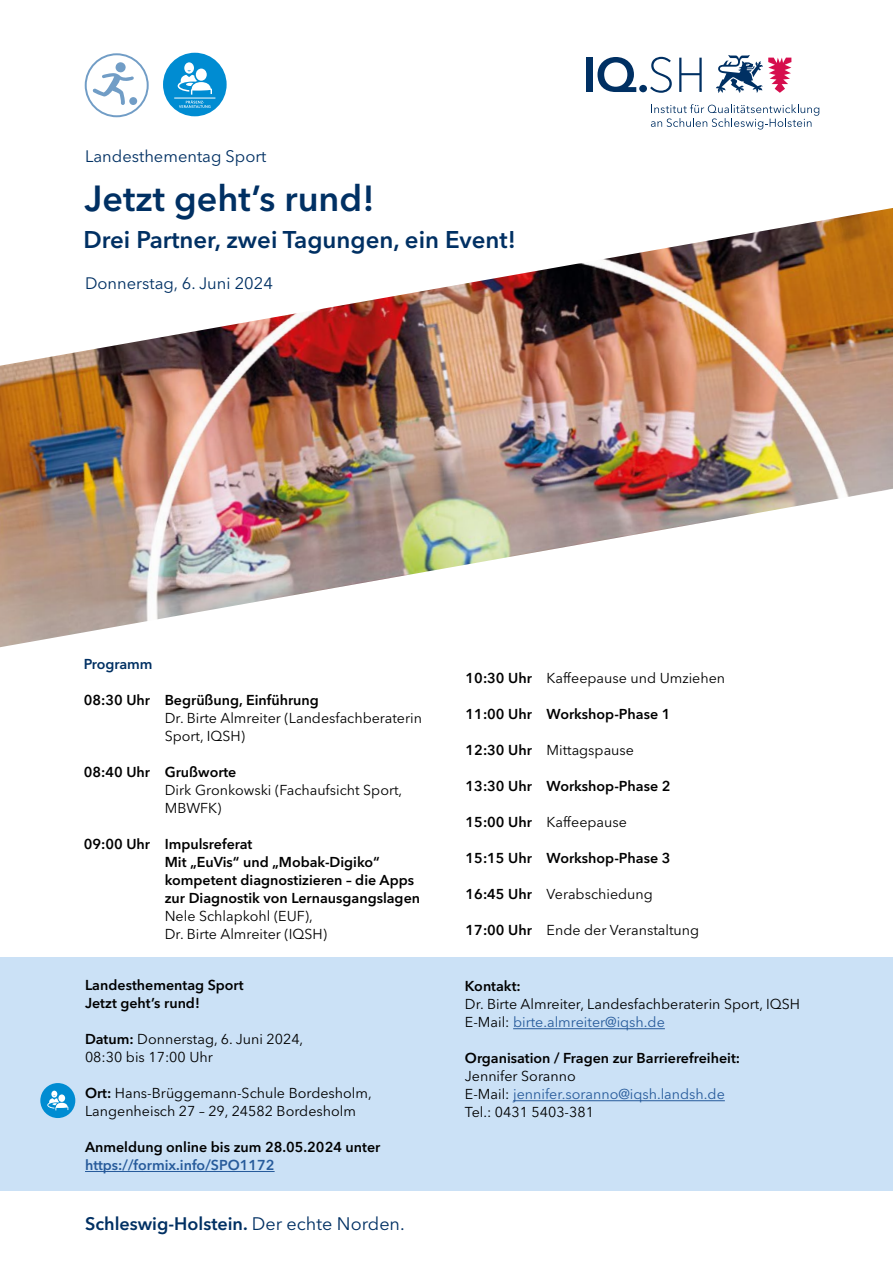
<style>
.page{position:relative;width:893px;height:1263px;background:#fff}
.page>*{position:absolute;margin:0;border:0;box-sizing:border-box;transform-origin:0 0}
.t1{font:600 36px "Avenir Next LT Pro";color:#003063}
.t2{font:600 24px "Avenir Next LT Pro";color:#003063}
.t3{font:600 18px "Avenir Next LT Pro";color:#003063}
.t4{font:16.5px "Avenir Next LT Pro";color:#003063}
.t5{font:14.25px/18px "Avenir Next LT Pro";color:#000}
.t6{font:600 14.25px/18px "Avenir Next LT Pro";color:#000}
.t7{font:14.25px "Avenir Next LT Pro";color:#275b9b}
.t8{font:600 14.25px "Avenir Next LT Pro";color:#275b9b}
.t9{font:600 14.25px "Avenir Next LT Pro";color:#003063}
.s1{font-weight:600}
.s2{font-weight:400}
.s3{color:#000}
</style>
<div class="page">
<img style="left:0;top:366px;width:893px;height:281px">
<img style="left:0;top:352px;width:893px;height:14px">
<svg style="left:78px;top:52px;width:815px;height:300px"></svg>
<div style="left:0;top:958px;width:893px;height:305px;background:#cbe1f6"></div>
<hr style="left:85px;top:1171px;width:190px;height:1px;background:#275b9b">
<hr style="left:513px;top:1028px;width:152px;height:1px;background:#275b9b">
<hr style="left:513px;top:1100px;width:212px;height:1px;background:#275b9b">
<div style="left:0;top:1191px;width:893px;height:72px;background:#fff"></div>
<svg style="left:83px;top:51px;width:67px;height:68px"></svg>
<svg style="left:85px;top:53px;width:64px;height:64px"></svg>
<div style="left:163px;top:53px;width:64px;height:63px;background:#008cd2;border-radius:50%"></div>
<hr style="left:174px;top:98px;width:41px;height:1px;background:#fff">
<div style="left:184px;top:62px;width:10px;height:12px;background:#fff;border-radius:50%"></div>
<svg style="left:178px;top:70px;width:34px;height:38px"></svg>
<div style="left:40px;top:1083px;width:35px;height:35px;background:#008cd2;border-radius:50%"></div>
<svg style="left:47px;top:1091px;width:21px;height:19px"></svg>
<div style="left:587px;top:58px;width:6px;height:34px;background:#003063"></div>
<svg style="left:597px;top:57px;width:39px;height:35px"></svg>
<div style="left:639px;top:85px;width:8px;height:7px;background:#003063;border-radius:50%"></div>
<svg style="left:651px;top:104px;width:168px;height:26px"></svg>
<svg style="left:716px;top:55px;width:75px;height:38px"></svg>
<svg style="left:650px;top:57px;width:22px;height:36px"></svg>
<svg style="left:679px;top:58px;width:23px;height:34px"></svg>
<p class="t4" style="left:85px;top:146px;width:183px">Landesthementag Sport</p>
<p class="t1" style="left:85px;top:177px;width:292px">Jetzt geht’s rund!</p>
<p class="t2" style="left:84px;top:225px;width:434px">Drei Partner, zwei Tagungen, ein Event!</p>
<p class="t4" style="left:85px;top:273px;width:189px">Donnerstag, 6. Juni 2024</p>
<p class="t9" style="left:84px;top:655px;width:70px">Programm</p>
<p class="t6" style="left:84px;top:691px;width:237px">08:30 Uhr Begrüßung, Einführung</p>
<p class="t5" style="left:165px;top:709px;width:259px">Dr. Birte Almreiter (Landesfachberaterin<br>Sport, IQSH)</p>
<p class="t6" style="left:84px;top:763px;width:154px">08:40 Uhr Grußworte</p>
<p class="t5" style="left:165px;top:781px;width:239px">Dirk Gronkowski (Fachaufsicht Sport,<br>MBWFK)</p>
<p class="t6" style="left:84px;top:835px;width:170px">09:00 Uhr Impulsreferat</p>
<p class="t6" style="left:165px;top:853px;width:257px">Mit „EuVis“ und „Mobak-Digiko“ kompetent diagnostizieren – die Apps zur Diagnostik von Lernausgangslagen</p>
<p class="t5" style="left:165px;top:907px;width:164px">Nele Schlapkohl (EUF),<br>Dr. Birte Almreiter (IQSH)</p>
<p class="t6" style="left:85px;top:976px;width:160px">Landesthementag Sport</p>
<p class="t6" style="left:85px;top:994px;width:116px">Jetzt geht’s rund!</p>
<p class="t5" style="left:85px;top:1030px;width:220px"><span class="s1">Datum:</span> Donnerstag, 6. Juni 2024,<br>08:30 bis 17:00 Uhr</p>
<p class="t5" style="left:85px;top:1084px;width:288px"><span class="s1">Ort:</span> Hans-Brüggemann-Schule Bordesholm,</p>
<p class="t5" style="left:85px;top:1102px;width:272px">Langenheisch 27 – 29, 24582 Bordesholm</p>
<p class="t6" style="left:85px;top:1138px;width:297px">Anmeldung online bis zum 28.05.2024 unter</p>
<p class="t8" style="left:85px;top:1156px;width:191px">https://formix.info/SPO1172</p>
<p class="t3" style="left:85px;top:1213px;width:321px">Schleswig-Holstein. <span class="s2">Der echte Norden.</span></p>
<p class="t5" style="left:466px;top:669px;width:261px"><span class="s1">10:30 Uhr</span> Kaffeepause und Umziehen</p>
<p class="t6" style="left:466px;top:705px;width:206px">11:00 Uhr Workshop-Phase 1</p>
<p class="t5" style="left:466px;top:741px;width:170px"><span class="s1">12:30 Uhr</span> Mittagspause</p>
<p class="t6" style="left:466px;top:777px;width:206px">13:30 Uhr Workshop-Phase 2</p>
<p class="t5" style="left:466px;top:813px;width:163px"><span class="s1">15:00 Uhr</span> Kaffeepause</p>
<p class="t6" style="left:466px;top:849px;width:206px">15:15 Uhr Workshop-Phase 3</p>
<p class="t5" style="left:466px;top:885px;width:189px"><span class="s1">16:45 Uhr</span> Verabschiedung</p>
<p class="t5" style="left:466px;top:921px;width:235px"><span class="s1">17:00 Uhr</span> Ende der Veranstaltung</p>
<p class="t6" style="left:465px;top:977px;width:57px">Kontakt:</p>
<p class="t5" style="left:465px;top:995px;width:337px">Dr. Birte Almreiter, Landesfachberaterin Sport, IQSH</p>
<p class="t7" style="left:465px;top:1014px;width:201px"><span class="s3">E-Mail:</span> birte.almreiter@iqsh.de</p>
<p class="t6" style="left:465px;top:1049px;width:277px">Organisation / Fragen zur Barrierefreiheit:</p>
<p class="t5" style="left:465px;top:1067px;width:112px">Jennifer Soranno</p>
<p class="t7" style="left:465px;top:1086px;width:261px"><span class="s3">E-Mail:</span> jennifer.soranno@iqsh.landsh.de</p>
<p class="t5" style="left:465px;top:1103px;width:131px">Tel.: 0431 5403-381</p>
</div>
